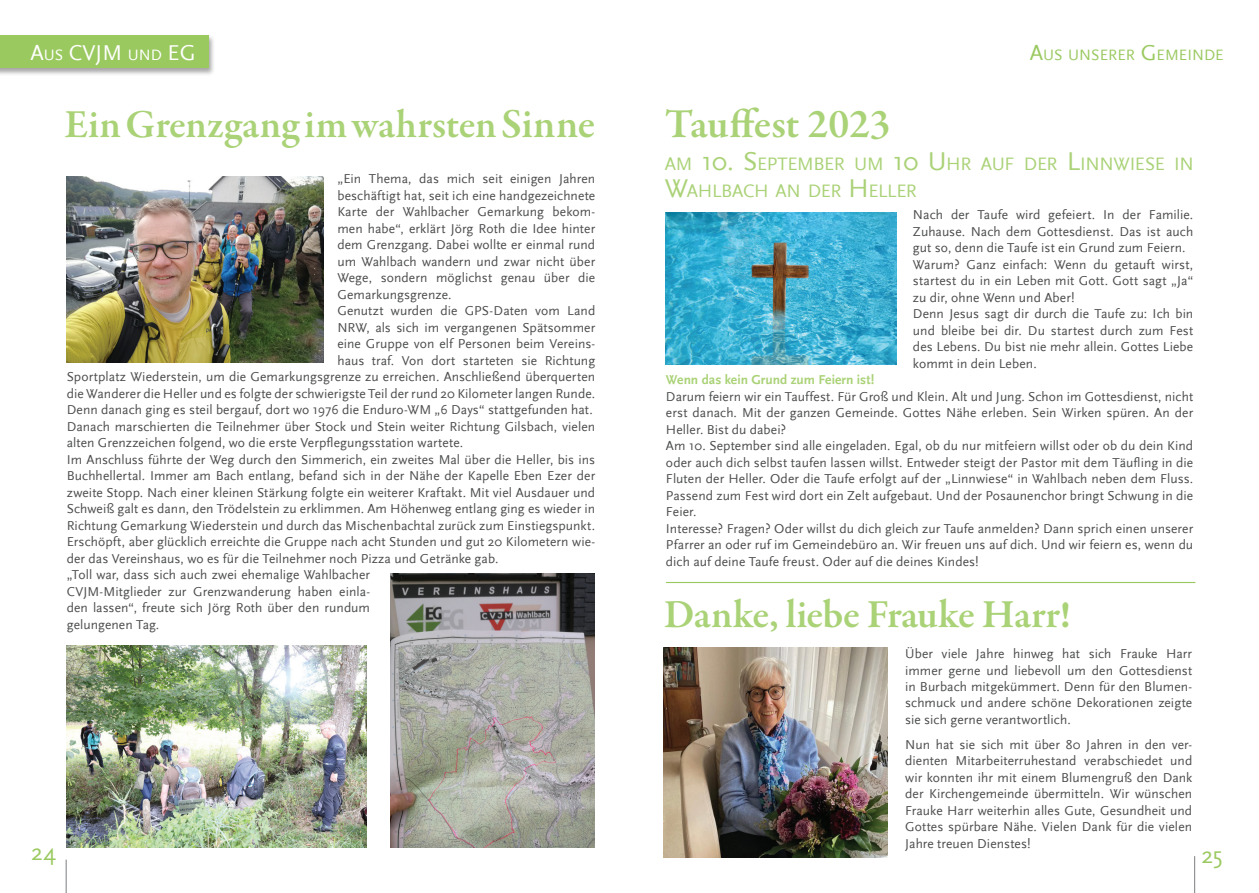
<style>
.page{position:relative;width:1259px;height:893px;background:#fff}
.page>*{position:absolute;margin:0;border:0;box-sizing:border-box;transform-origin:0 0}
.t1{font:600 42px "Garamond Premr Pro";letter-spacing:-.01em;color:#aad277}
.t2{font:600 40.5px "Garamond Premr Pro";letter-spacing:-.01em;color:#aad277}
.t3{font:24px "Scala Sans";color:#9ac960}
.t4{font:22.5px "Scala Sans";color:#fff}
.t5{font:18.9px/27px "Scala Sans";letter-spacing:-.025em;color:#aad277}
.t6{font:15.75px "Scala Sans";color:#9ac960}
.t7{font:13.5px/16.5px "Scala Sans";letter-spacing:.005em;color:#4b4c4d}
.t8{font:700 13.5px "Scala Sans LF";color:#aad277}
.s1{font-size:15.75px}
.s2{font-size:22.5px}
.s3{font-size:27px}
.s4{font-size:42px}
</style>
<div class="page">
<hr style="left:666px;top:582px;width:529px;height:1px;background:#9ac960">
<img style="left:666px;top:213px;width:230px;height:152px">
<img style="left:67px;top:177px;width:256px;height:185px">
<img style="left:67px;top:646px;width:300px;height:201px">
<img style="left:391px;top:573px;width:203px;height:274px">
<img style="left:663px;top:648px;width:224px;height:209px">
<div style="left:0;top:34px;width:215px;height:42px;background:#231f20;opacity:.4"></div>
<div style="left:0;top:35px;width:208px;height:33px;background:#9ac960"></div>
<hr style="left:66px;top:860px;width:1px;height:33px;background:#8a8c8f">
<hr style="left:1194px;top:856px;width:1px;height:37px;background:#8a8c8f">
<h3 class="t4" style="left:30px;top:40px;width:167px">A<span class="s1">US</span> CVJM <span class="s1">UND</span> EG</h3>
<p class="t6" style="left:1029px;top:46px;width:195px"><span class="s2">A</span>US UNSERER <span class="s2">G</span>EMEINDE</p>
<h1 class="t1" style="left:665px;top:98px;width:227px">Tauffest 2023</h1>
<h3 class="t5" style="left:665px;top:150px;width:530px">AM <span class="s3">10. S</span>EPTEMBER UM <span class="s3">10 U</span> HR AUF DER <span class="s3">L</span>INNWIESE IN<br><span class="s3">W</span>AHLBACH AN DER <span class="s3">H</span> ELLER</h3>
<h2 class="t2" style="left:64px;top:100px;width:532px">Ein Grenzgang im wahrsten <span class="s4">Sinne</span></h2>
<p class="t7" style="left:337px;top:171px;width:259px">„Ein Thema, das mich seit einigen Jahren</p>
<p class="t7" style="left:337px;top:187px;width:259px">beschäftigt hat, seit ich eine handgezeichnete</p>
<p class="t7" style="left:337px;top:204px;width:259px">Karte der Wahlbacher Gemarkung bekom-</p>
<p class="t7" style="left:337px;top:220px;width:259px">men habe“, erklärt Jörg Roth die Idee hinter</p>
<p class="t7" style="left:337px;top:237px;width:259px">dem Grenzgang. Dabei wollte er einmal rund</p>
<p class="t7" style="left:337px;top:253px;width:259px">um Wahlbach wandern und zwar nicht über</p>
<p class="t7" style="left:337px;top:270px;width:259px">Wege, sondern möglichst genau über die</p>
<p class="t7" style="left:337px;top:286px;width:116px">Gemarkungsgrenze.</p>
<p class="t7" style="left:337px;top:303px;width:259px">Genutzt wurden die GPS-Daten vom Land</p>
<p class="t7" style="left:337px;top:319px;width:259px">NRW, als sich im vergangenen Spätsommer</p>
<p class="t7" style="left:337px;top:336px;width:259px">eine Gruppe von elf Personen beim Vereins-</p>
<p class="t7" style="left:337px;top:352px;width:259px">haus traf. Von dort starteten sie Richtung</p>
<p class="t7" style="left:67px;top:369px;width:530px">Sportplatz Wiederstein, um die Gemarkungsgrenze zu erreichen. Anschließend überquerten</p>
<p class="t7" style="left:67px;top:385px;width:530px">die Wanderer die Heller und es folgte der schwierigste Teil der rund 20 Kilometer langen Runde.</p>
<p class="t7" style="left:67px;top:402px;width:527px">Denn danach ging es steil bergauf, dort wo 1976 die Enduro-WM „6 Days“ stattgefunden hat.</p>
<p class="t7" style="left:67px;top:418px;width:530px">Danach marschierten die Teilnehmer über Stock und Stein weiter Richtung Gilsbach, vielen</p>
<p class="t7" style="left:67px;top:435px;width:398px">alten Grenzzeichen folgend, wo die erste Verpflegungsstation wartete.</p>
<p class="t7" style="left:67px;top:451px;width:530px">Im Anschluss führte der Weg durch den Simmerich, ein zweites Mal über die Heller, bis ins</p>
<p class="t7" style="left:67px;top:468px;width:530px">Buchhellertal. Immer am Bach entlang, befand sich in der Nähe der Kapelle Eben Ezer der</p>
<p class="t7" style="left:67px;top:484px;width:530px">zweite Stopp. Nach einer kleinen Stärkung folgte ein weiterer Kraftakt. Mit viel Ausdauer und</p>
<p class="t7" style="left:67px;top:501px;width:530px">Schweiß galt es dann, den Trödelstein zu erklimmen. Am Höhenweg entlang ging es wieder in</p>
<p class="t7" style="left:67px;top:517px;width:530px">Richtung Gemarkung Wiederstein und durch das Mischenbachtal zurück zum Einstiegspunkt.</p>
<p class="t7" style="left:67px;top:534px;width:530px">Erschöpft, aber glücklich erreichte die Gruppe nach acht Stunden und gut 20 Kilometern wie-</p>
<p class="t7" style="left:67px;top:550px;width:433px">der das Vereinshaus, wo es für die Teilnehmer noch Pizza und Getränke gab.</p>
<p class="t7" style="left:67px;top:567px;width:305px">„Toll war, dass sich auch zwei ehemalige Wahlbacher</p>
<p class="t7" style="left:67px;top:583px;width:305px">CVJM-Mitglieder zur Grenzwanderung haben einla-</p>
<p class="t7" style="left:67px;top:600px;width:305px">den lassen“, freute sich Jörg Roth über den rundum</p>
<p class="t7" style="left:67px;top:616px;width:94px">gelungenen Tag.</p>
<p class="t7" style="left:913px;top:207px;width:282px">Nach der Taufe wird gefeiert. In der Familie.<br>Zuhause. Nach dem Gottesdienst. Das ist auch gut so, denn die Taufe ist ein Grund zum Feiern.<br>Warum? Ganz einfach: Wenn du getauft wirst, startest du in ein Leben mit Gott. Gott sagt „Ja“ zu dir, ohne Wenn und Aber!<br>Denn Jesus sagt dir durch die Taufe zu: Ich bin und bleibe bei dir. Du startest durch zum Fest des Lebens. Du bist nie mehr allein. Gottes Liebe kommt in dein Leben.</p>
<p class="t8" style="left:666px;top:373px;width:210px">Wenn das kein Grund zum Feiern ist!</p>
<p class="t7" style="left:666px;top:389px;width:529px">Darum feiern wir ein Tauffest. Für Groß und Klein. Alt und Jung. Schon im Gottesdienst, nicht erst danach. Mit der ganzen Gemeinde. Gottes Nähe erleben. Sein Wirken spüren. An der Heller. Bist du dabei?<br>Am 10. September sind alle eingeladen. Egal, ob du nur mitfeiern willst oder ob du dein Kind oder auch dich selbst taufen lassen willst. Entweder steigt der Pastor mit dem Täufling in die Fluten der Heller. Oder die Taufe erfolgt auf der „Linnwiese“ in Wahlbach neben dem Fluss.<br>Passend zum Fest wird dort ein Zelt aufgebaut. Und der Posaunenchor bringt Schwung in die Feier.<br>Interesse? Fragen? Oder willst du dich gleich zur Taufe anmelden? Dann sprich einen unserer Pfarrer an oder ruf im Gemeindebüro an. Wir freuen uns auf dich. Und wir feiern es, wenn du dich auf deine Taufe freust. Oder auf die deines Kindes!</p>
<h2 class="t2" style="left:664px;top:590px;width:408px">Danke, liebe Frauke Harr!</h2>
<p class="t7" style="left:905px;top:646px;width:288px;text-align:justify">Über viele Jahre hinweg hat sich Frauke Harr immer gerne und liebevoll um den Gottesdienst in Burbach mitgekümmert. Denn für den Blumen&shy;schmuck und andere schöne Dekorationen zeigte sie sich gerne verantwortlich.</p>
<p class="t7" style="left:905px;top:737px;width:289px;text-align:justify">Nun hat sie sich mit über 80 Jahren in den ver&shy;dienten Mitarbeiterruhestand verabschiedet und wir konnten ihr mit einem Blumengruß den Dank der Kirchengemeinde übermitteln. Wir wünschen Frauke Harr weiterhin alles Gute, Gesundheit und Gottes spürbare Nähe. Vielen Dank für die vielen Jahre treuen Dienstes!</p>
<h3 class="t3" style="left:31px;top:839px;width:26px">24</h3>
<h3 class="t3" style="left:1201px;top:842px;width:23px">25</h3>
</div>
